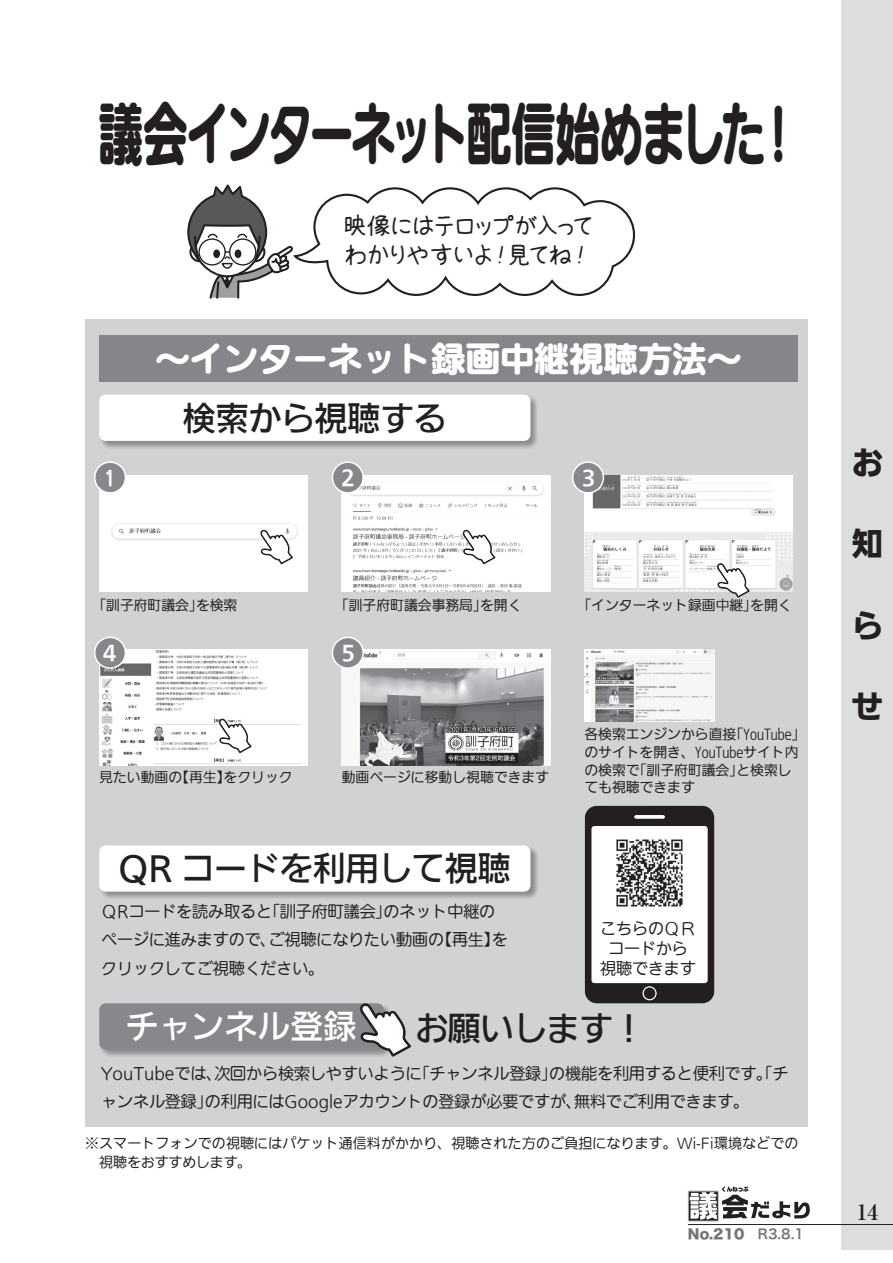
<style>
.page{position:relative;width:893px;height:1263px;background:#fff}
.page>*{position:absolute;margin:0;border:0;box-sizing:border-box;transform-origin:0 0}
.t1{font:66.9px "SUDRGIWA HW Eb";letter-spacing:-.065em;color:#231f20;scale:.67 1}
.t2{font:33.9px "SUDRGIWA HW Eb";color:#fff}
.t3{font:500 33px "SUD Go Dsp IWA";color:#231f20}
.t4{font:33px "SUD Go Dsp IWA HW Md";color:#231f20}
.t5{font:500 33px "SUD Go Dsp IWA";color:#fff}
.t6{font:31.95px "SUD Go Dsp IWA HW Eb";color:#231f20}
.t7{font:23.4px/28.8px "Honya Ji Re";letter-spacing:-.04em;color:#231f20;text-align:right}
.t8{font:700 21.3px "Ryumin Pro";color:#231f20}
.t9{font:20.25px "SUD Go Dsp IWA HW Bd";color:#fff}
.t10{font:100 15.9px/20px "SUDRGIWA";color:#231f20}
.t11{font:13.8px/17.9px "SUD Go Dsp IWA HW Th";color:#231f20}
.t12{font:100 13.8px/20px "SUDRGIWA";letter-spacing:.02em;color:#231f20}
.t13{font:13.35px "Hira Kaku Std W8";color:#727477}
.s1{font-family:"Hira Kaku Pro W6"}
</style>
<div class="page">
<div style="left:85px;top:319px;width:723px;height:808px;background:#d1d2d4"></div>
<div style="left:842px;top:0;width:51px;height:1249px;background:#dcdddf"></div>
<div style="left:688px;top:1191px;width:31px;height:30px;border:1px solid #b4b5b8"></div>
<svg style="left:690px;top:1186px;width:120px;height:33px"></svg>
<div style="left:99px;top:336px;width:699px;height:46px;background:#848689"></div>
<svg style="left:585px;top:806px;width:129px;height:197px;background:#b0afaf"></svg>
<div style="left:644px;top:987px;width:11px;height:12px;background:#231f20;border-radius:50%"></div>
<div style="left:99px;top:394px;width:440px;height:56px;background:#231f20;opacity:.4"></div>
<div style="left:99px;top:395px;width:431px;height:46px;background:#fff;border-radius:6px"></div>
<div style="left:99px;top:845px;width:440px;height:55px;background:#231f20;opacity:.4"></div>
<div style="left:99px;top:845px;width:431px;height:47px;background:#fff;border-radius:6px"></div>
<div style="left:99px;top:1003px;width:294px;height:55px;background:#231f20;opacity:.4"></div>
<div style="left:99px;top:1003px;width:285px;height:46px;background:#86888b;border-radius:6px"></div>
<div style="left:99px;top:475px;width:209px;height:116px;background:#fff"></div>
<img style="left:99px;top:649px;width:209px;height:116px">
<img style="left:342px;top:475px;width:208px;height:116px">
<img style="left:342px;top:649px;width:208px;height:116px">
<img style="left:584px;top:475px;width:209px;height:116px">
<img style="left:584px;top:649px;width:131px;height:73px">
<svg style="left:187px;top:184px;width:449px;height:115px"></svg>
<div style="left:95px;top:462px;width:30px;height:31px;background:#86888b;border-radius:50%"></div>
<div style="left:94px;top:461px;width:32px;height:33px;border:1px solid #fff;border-radius:50%"></div>
<div style="left:95px;top:637px;width:30px;height:31px;background:#86888b;border-radius:50%"></div>
<div style="left:94px;top:637px;width:32px;height:32px;border:1px solid #fff;border-radius:50%"></div>
<div style="left:332px;top:462px;width:31px;height:31px;background:#86888b;border-radius:50%"></div>
<div style="left:332px;top:461px;width:32px;height:33px;border:1px solid #fff;border-radius:50%"></div>
<div style="left:332px;top:637px;width:31px;height:31px;background:#86888b;border-radius:50%"></div>
<div style="left:332px;top:637px;width:32px;height:32px;border:1px solid #fff;border-radius:50%"></div>
<div style="left:573px;top:462px;width:30px;height:31px;background:#86888b;border-radius:50%"></div>
<div style="left:572px;top:461px;width:32px;height:33px;border:1px solid #fff;border-radius:50%"></div>
<img style="left:610px;top:833px;width:78px;height:79px">
<hr style="left:688px;top:1224px;width:205px;height:1px;background:#231f20">
<svg style="left:260px;top:529px;width:33px;height:35px"></svg>
<svg style="left:463px;top:529px;width:33px;height:35px"></svg>
<svg style="left:717px;top:563px;width:33px;height:35px"></svg>
<svg style="left:360px;top:1003px;width:51px;height:54px"></svg>
<svg style="left:219px;top:718px;width:33px;height:35px"></svg>
<h1 class="t1" style="left:98px;top:101px;width:1050px">議会インターネット配信始めました!</h1>
<h3 class="t7" style="left:343px;top:212px;width:252px">映像にはテロップが入って!</h3>
<h3 class="t7" style="left:343px;top:241px;width:152px">わかりやすいよ</h3>
<h3 class="t7" style="left:507px;top:241px;width:68px">見てね</h3>
<h3 class="t7" style="left:489px;top:241px;width:25px">！</h3>
<h2 class="t2" style="left:155px;top:342px;width:588px">～インターネット録画中継視聴方法~</h2>
<p class="t9" style="left:105px;top:467px;width:12px">1</p>
<h3 class="t4" style="left:183px;top:401px;width:265px">検索から視聴する</h3>
<p class="t9" style="left:338px;top:467px;width:22px">２</p>
<p class="t9" style="left:578px;top:467px;width:22px">３</p>
<p class="t11" style="left:92px;top:597px;width:112px">「訓子府町議会」</p>
<p class="t11" style="left:196px;top:597px;width:43px">を検索</p>
<p class="t11" style="left:335px;top:597px;width:154px">「訓子府町議会事務局」</p>
<p class="t11" style="left:480px;top:597px;width:43px">を開く</p>
<p class="t9" style="left:100px;top:642px;width:22px">４</p>
<p class="t9" style="left:338px;top:642px;width:22px">５</p>
<p class="t11" style="left:175px;top:769px;width:57px">【再生】</p>
<p class="t11" style="left:99px;top:769px;width:84px">見たい動画の</p>
<p class="t11" style="left:224px;top:769px;width:71px">をクリック</p>
<p class="t11" style="left:342px;top:769px;width:209px">動画ページに移動し視聴できます</p>
<h3 class="t3" style="left:118px;top:852px;width:394px">QR コードを利用して視聴</h3>
<p class="t10" style="left:101px;top:902px;width:172px">ＱRコードを読み取ると</p>
<p class="t10" style="left:264px;top:902px;width:129px">「訓子府町議会」</p>
<p class="t10" style="left:384px;top:902px;width:113px">のネット中継の</p>
<p class="t10" style="left:269px;top:931px;width:177px">ご視聴になりたい動画の</p>
<p class="t10" style="left:101px;top:927px;width:225px;line-height:28.7px">ページに進みますので、<br>クリックしてご視聴ください。</p>
<p class="t10" style="left:436px;top:931px;width:73px">【再生を】</p>
<p class="t11" style="left:577px;top:597px;width:181px">「インターネット録画中継」</p>
<p class="t11" style="left:750px;top:597px;width:43px">を開く</p>
<p class="t11" style="left:584px;top:726px;width:154px">各検索エンジンから直接</p>
<p class="t11" style="left:584px;top:744px;width:216px">のサイトを開き、YouTubeサイト内</p>
<p class="t11" style="left:736px;top:762px;width:57px">と検索し</p>
<p class="t11" style="left:729px;top:726px;width:78px">「YouTube「</p>
<p class="t11" style="left:633px;top:762px;width:112px">「訓子府町議会」</p>
<p class="t11" style="left:584px;top:762px;width:112px">の検索で<br>ても視聴できます</p>
<p class="t10" style="left:600px;top:920px;width:97px;text-align:center">こちらのＱＲコードから視聴できます</p>
<h3 class="t5" style="left:126px;top:1010px;width:232px">チャンネル登録</h3>
<h3 class="t3" style="left:415px;top:1012px;width:232px">お願いします!</h3>
<p class="t10" style="left:214px;top:1064px;width:209px">次回から検索しやすいように</p>
<p class="t10" style="left:414px;top:1064px;width:145px">「チャンネル登録」</p>
<p class="t10" style="left:549px;top:1064px;width:241px">の機能を利用すると便利です。「チ</p>
<p class="t10" style="left:101px;top:1064px;width:123px">YouTubeでは、</p>
<p class="t10" style="left:205px;top:1093px;width:379px">の利用にはGoogleアカウントの登録が必要ですが、</p>
<p class="t10" style="left:574px;top:1093px;width:177px">無料でご利用できます。</p>
<p class="t10" style="left:101px;top:1093px;width:113px">ャンネル登録」</p>
<p class="t12" style="left:99px;top:1134px;width:701px;text-indent:-14px">※スマートフォンでの視聴にはパケット通信料がかかり、視聴された方のご負担になります。Wi-Fi環境などでの視聴をおすすめします。</p>
<p class="t13" style="left:688px;top:1227px;width:117px">No.210　<span class="s1">R3.8.1</span></p>
<h3 class="t6" style="left:851px;top:446px;width:33px">お</h3>
<h3 class="t6" style="left:851px;top:528px;width:31px">知</h3>
<h3 class="t6" style="left:851px;top:609px;width:31px">ら</h3>
<h3 class="t6" style="left:851px;top:691px;width:32px">せ</h3>
<h3 class="t8" style="left:857px;top:1195px;width:23px">14</h3>
</div>
